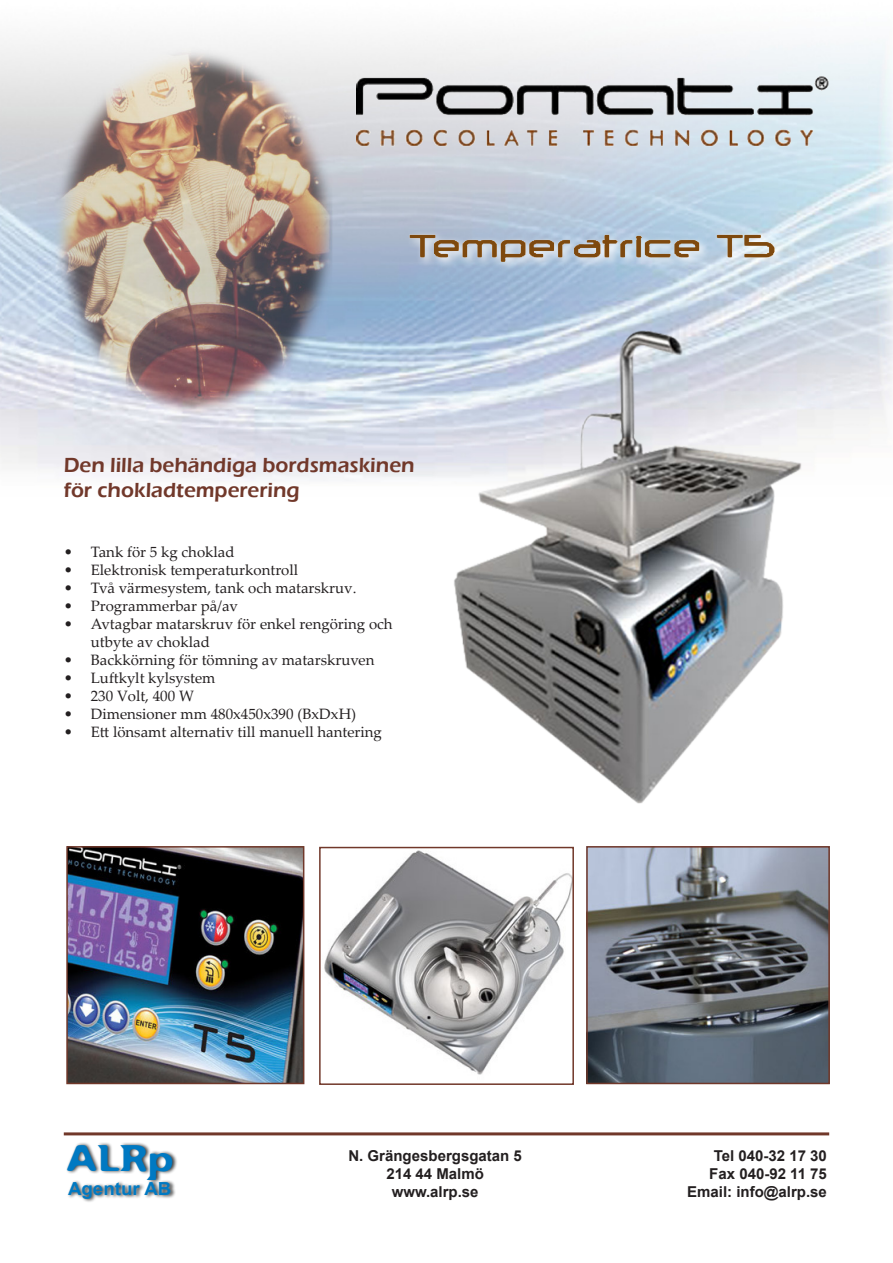
<style>
.page{position:relative;width:893px;height:1263px;background:#fff}
.page>*{position:absolute;margin:0;border:0;box-sizing:border-box;transform-origin:0 0}
.t1{font:36px "Flexure";color:#0079c2;scale:1.04 1}
.liten_rubrik{font:600 21px/25.2px "Eras ITC";color:#71382a}
.t2{font:700 18px "Arial";color:#0079c2;scale:1.04 1}
.t3{font:15px/18px "Palatino Linotype";color:#231f20}
.t4{font:700 15px "Arial";color:#231f20}
</style>
<div class="page">
<div style="left:66px;top:1142px;width:112px;height:61px;background:#000;opacity:.75"></div>
<hr style="left:64px;top:1132px;width:765px;height:3px;background:#71382a">
<img style="left:0;top:36px;width:893px;height:445px">
<img style="left:423px;top:320px;width:423px;height:484px">
<img style="left:69px;top:849px;width:232px;height:232px">
<div style="left:66px;top:846px;width:238px;height:238px;border:2px solid #71382a"></div>
<img style="left:589px;top:849px;width:238px;height:232px">
<div style="left:586px;top:846px;width:244px;height:238px;border:2px solid #71382a"></div>
<img style="left:324px;top:850px;width:247px;height:225px">
<div style="left:319px;top:847px;width:255px;height:238px;border:2px solid #71382a"></div>
<img style="left:401px;top:208px;width:392px;height:73px">
<img style="left:357px;top:72px;width:472px;height:76px">
<p class="liten_rubrik" style="left:64px;top:453px;width:352px">Den lilla behändiga bordsmaskinen för chokladtemperering</p>
<p class="t3" style="left:64px;top:543px;width:172px">• Tank för 5 kg choklad</p>
<p class="t3" style="left:64px;top:561px;width:236px">• Elektronisk temperaturkontroll</p>
<p class="t3" style="left:64px;top:579px;width:294px">• Två värmesystem, tank och matarskruv.</p>
<p class="t3" style="left:64px;top:597px;width:176px">• Programmerbar på/av</p>
<p class="t3" style="left:91px;top:615px;width:303px;text-indent:-27px">• Avtagbar matarskruv för enkel rengöring och utbyte av choklad</p>
<p class="t3" style="left:64px;top:651px;width:312px">• Backkörning för tömning av matarskruven</p>
<p class="t3" style="left:64px;top:669px;width:153px">• Luftkylt kylsystem</p>
<p class="t3" style="left:64px;top:687px;width:132px">• 230 Volt, 400 W</p>
<p class="t3" style="left:64px;top:705px;width:294px">• Dimensioner mm 480x450x390 (BxDxH)</p>
<p class="t3" style="left:64px;top:723px;width:320px">• Ett lönsamt alternativ till manuell hantering</p>
<p class="t1" style="left:66px;top:1136px;width:104px">ALRp</p>
<p class="t2" style="left:68px;top:1176px;width:101px">Agentur AB</p>
<p class="t4" style="left:348px;top:1145px;width:175px">N. Grängesbergsgatan 5</p>
<p class="t4" style="left:386px;top:1163px;width:99px">214 44 Malmö</p>
<p class="t4" style="left:392px;top:1181px;width:88px">www.alrp.se</p>
<p class="t4" style="left:714px;top:1145px;width:115px">Tel 040-32 17 30</p>
<p class="t4" style="left:709px;top:1163px;width:119px">Fax 040-92 11 75</p>
<p class="t4" style="left:687px;top:1181px;width:141px">Email: info@alrp.se</p>
</div>
